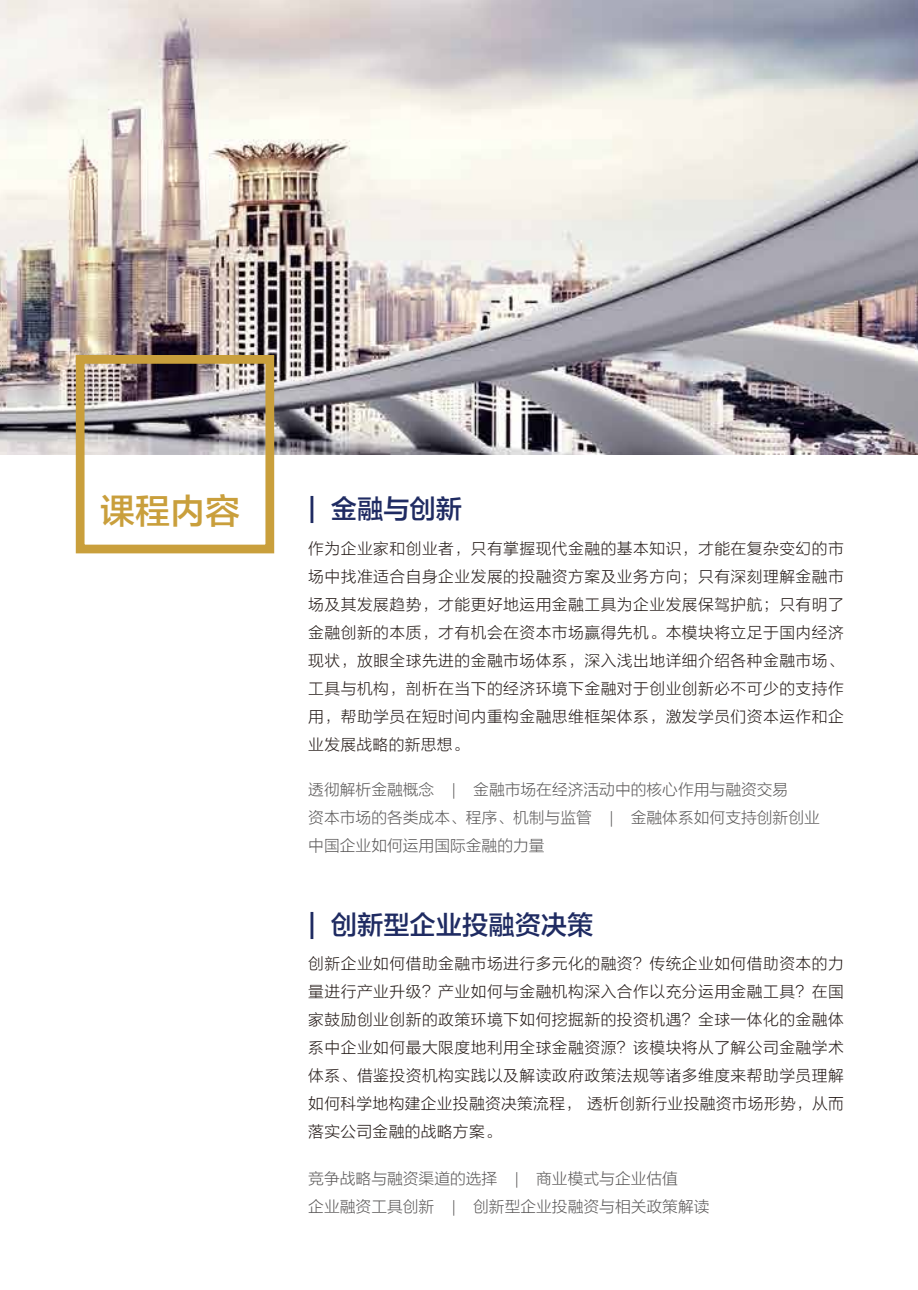
<style>
.page{position:relative;width:918px;height:1290px;background:#fff}
.page>*{position:absolute;margin:0;border:0;box-sizing:border-box;transform-origin:0 0}
.t1{font:35px "FZLTZHK GBK1 0";color:#c99f3c}
.t2{font:26.25px "FZLTZHK GBK1 0";color:#1f2b62}
.t3{font:15.75px/28px "FZLTKHK GBK1 0";letter-spacing:.02em;color:#221815;text-align:justify}
.t4{font:15.75px/28px "FZLTKHK GBK1 0";color:#595757}
</style>
<div class="page">
<img style="left:0;top:0;width:918px;height:454px">
<div style="left:76px;top:355px;width:198px;height:198px;border:9px solid #c99f3c"></div>
<h1 class="t1" style="left:100px;top:491px;width:141px">课程内容</h1>
<h2 class="t2" style="left:308px;top:495px;width:155px">| 金融与创新</h2>
<p class="t3" style="left:308px;top:534px;width:537px">作为企业家和创业者，只有掌握现代金融的基本知识，才能在复杂变幻的市场中找准适合自身企业发展的投融资方案及业务方向；只有深刻理解金融市场及其发展趋势，才能更好地运用金融工具为企业发展保驾护航；只有明了金融创新的本质，才有机会在资本市场赢得先机。本模块将立足于国内经济现状，放眼全球先进的金融市场体系，深入浅出地详细介绍各种金融市场、工具与机构，剖析在当下的经济环境下金融对于创业创新必不可少的支持作用，帮助学员在短时间内重构金融思维框架体系，激发学员们资本运作和企业发展战略的新思想。</p>
<p class="t4" style="left:308px;top:776px;width:513px">透彻解析金融概念 | 金融市场在经济活动中的核心作用与融资交易<br>资本市场的各类成本、程序、机制与监管 | 金融体系如何支持创新创业中国企业如何运用国际金融的力量</p>
<h2 class="t2" style="left:308px;top:910px;width:287px">| 创新型企业投融资决策</h2>
<p class="t3" style="left:308px;top:950px;width:537px">创新企业如何借助金融市场进行多元化的融资？传统企业如何借助资本的力量进行产业升级？产业如何与金融机构深入合作以充分运用金融工具？在国家鼓励创业创新的政策环境下如何挖掘新的投资机遇？全球一体化的金融体系中企业如何最大限度地利用全球金融资源？该模块将从了解公司金融学术体系、借鉴投资机构实践以及解读政府政策法规等诸多维度来帮助学员理解如何科学地构建企业投融资决策流程， 透析创新行业投融资市场形势，从而落实公司金融的战略方案。</p>
<p class="t4" style="left:308px;top:1164px;width:403px">竞争战略与融资渠道的选择 | 商业模式与企业估值<br>企业融资工具创新 | 创新型企业投融资与相关政策解读</p>
</div>
